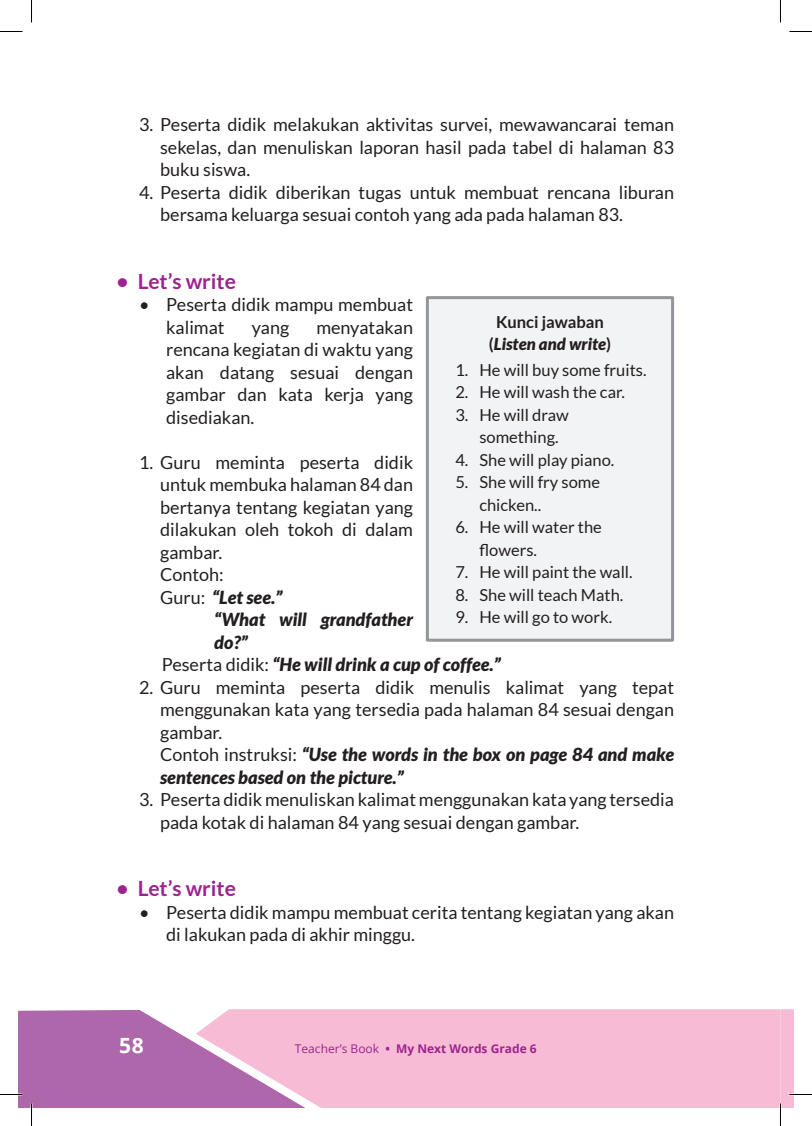
<style>
.page{position:relative;width:812px;height:1126px;background:#fff}
.page>*{position:absolute;margin:0;border:0;box-sizing:border-box;transform-origin:0 0}
.t1{font:700 21px "Lato";color:#9d248e}
.t2{font:700 21px "Open Sans";color:#fff}
.t3{font:18px/22.5px "Lato";color:#231f20}
.t4{font:italic 900 18px "Lato";color:#231f20}
.t5{font:16.5px/22.5px "Lato";color:#231f20}
.t6{font:700 16.5px/22.5px "Lato";color:#231f20;text-align:center}
.t7{font:700 12px "Open Sans";color:#9d248e}
.s1{font-weight:900;font-style:italic}
.s2{font-weight:400;font-style:normal}
.s3{font-weight:400}
</style>
<div class="page">
<div style="left:228px;top:1009px;width:552px;height:98px;background:#f7bbd6"></div>
<div style="left:427px;top:298px;width:245px;height:342px;background:#f2f3f4"></div>
<div style="left:426px;top:296px;width:248px;height:346px;border:3px solid #939598"></div>
<hr style="left:779px;top:1103px;width:2px;height:23px;background:#fff">
<svg style="left:0;top:31px;width:22px;height:1px"></svg>
<svg style="left:789px;top:31px;width:22px;height:1px"></svg>
<svg style="left:31px;top:0;width:1px;height:22px"></svg>
<svg style="left:0;top:1010px;width:321px;height:116px"></svg>
<svg style="left:780px;top:0;width:1px;height:22px"></svg>
<svg style="left:780px;top:1009px;width:31px;height:117px"></svg>
<p class="t3" style="left:160px;top:113px;width:515px;text-align:justify;text-indent:-21px">3. Peserta didik melakukan aktivitas survei, mewawancarai teman sekelas, dan menuliskan laporan hasil pada tabel di halaman 83 buku siswa.</p>
<p class="t3" style="left:160px;top:181px;width:515px;text-indent:-21px">4. Peserta didik diberikan tugas untuk membuat rencana liburan bersama keluarga sesuai contoh yang ada pada halaman 83.</p>
<p class="t1" style="left:117px;top:269px;width:121px">• Let’s write</p>
<p class="t3" style="left:166px;top:293px;width:248px;text-indent:-27px">• Peserta didik mampu membuat kalimat</p>
<p class="t6" style="left:488px;top:310px;width:124px">Kunci jawaban (<span class="s1">Listen and write</span>)</p>
<p class="t5" style="left:455px;top:358px;width:192px">1. He will buy some fruits.</p>
<p class="t5" style="left:455px;top:381px;width:171px">2. He will wash the car.</p>
<p class="t5" style="left:479px;top:403px;width:91px;text-indent:-24px">3. He will draw something.</p>
<p class="t5" style="left:455px;top:448px;width:160px">4. She will play piano.</p>
<p class="t5" style="left:479px;top:471px;width:122px;text-indent:-24px">5. She will fry some chicken..</p>
<p class="t5" style="left:479px;top:516px;width:124px;text-indent:-24px">6. He will water the flowers.</p>
<p class="t5" style="left:455px;top:561px;width:179px">7. He will paint the wall.</p>
<p class="t5" style="left:455px;top:584px;width:169px">8. She will teach Math.</p>
<p class="t5" style="left:455px;top:606px;width:158px">9. He will go to work.</p>
<p class="t3" style="left:166px;top:316px;width:248px;text-align:justify;text-indent:150px">menyatakan rencana kegiatan di waktu yang akan datang sesuai dengan gambar dan kata kerja yang disediakan.</p>
<p class="t3" style="left:160px;top:451px;width:254px;text-indent:-21px">1. Guru meminta peserta didik untuk membuka halaman 84 dan bertanya tentang kegiatan yang dilakukan oleh tokoh di dalam gambar.<br>Contoh:<br>Guru: <span class="s1">“Let see.”</span></p>
<p class="t4" style="left:214px;top:609px;width:200px">“What will grandfather</p>
<p class="t4" style="left:214px;top:631px;width:35px">do?”</p>
<p class="t4" style="left:162px;top:654px;width:340px"><span class="s2">Peserta didik:</span> “He will drink a cup of coffee.”</p>
<p class="t3" style="left:160px;top:676px;width:515px;text-indent:-21px">2. Guru meminta peserta didik menulis kalimat yang tepat menggunakan kata yang tersedia pada halaman 84 sesuai dengan gambar.<br>Contoh instruksi: <span class="s1">“Use the words in the box on page 84 and make sentences based on the picture.”</span></p>
<p class="t3" style="left:160px;top:788px;width:515px;text-indent:-21px">3. Peserta didik menuliskan kalimat menggunakan kata yang tersedia pada kotak di halaman 84 yang sesuai dengan gambar.</p>
<p class="t3" style="left:251px;top:316px;width:39px">yang</p>
<p class="t1" style="left:117px;top:876px;width:121px">• Let’s write</p>
<p class="t3" style="left:166px;top:901px;width:509px;text-indent:-27px">• Peserta didik mampu membuat cerita tentang kegiatan yang akan di lakukan pada di akhir minggu.</p>
<p class="t2" style="left:119px;top:1030px;width:26px">58</p>
<p class="t7" style="left:295px;top:1040px;width:243px"><span class="s3">Teacher’s Book</span> • My Next Words Grade 6</p>
</div>
